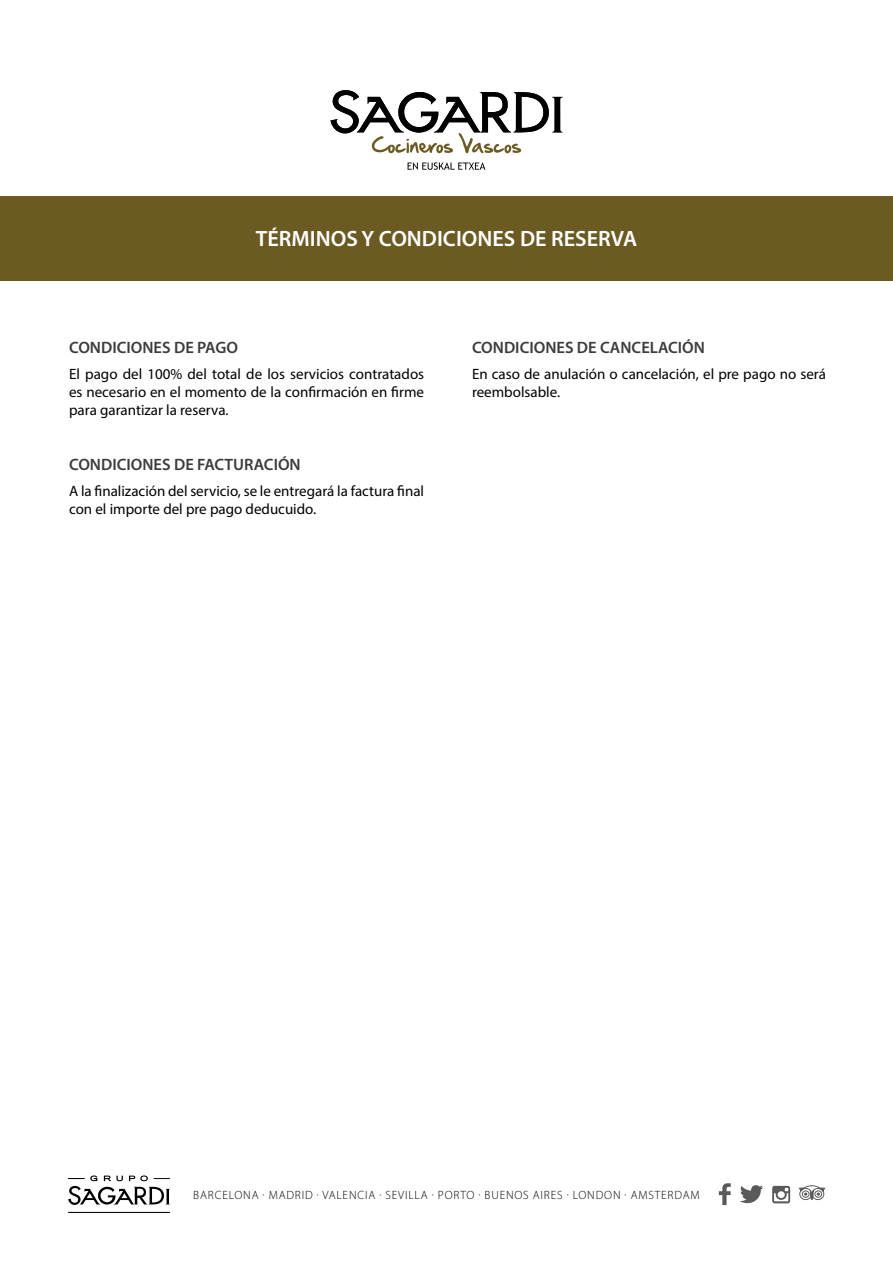
<style>
.page{position:relative;width:893px;height:1263px;background:#fff}
.page>*{position:absolute;margin:0;border:0;box-sizing:border-box;transform-origin:0 0}
.t1{font:600 22.2px "Myriad Pro";color:#fff}
.t2{font:600 16.5px "Myriad Pro";color:#3c3c3b}
.t3{font:15px/18px "Myriad Pro";color:#000}
.t4{font:300 12px "Myriad Pro";letter-spacing:.07em;color:#000}
</style>
<div class="page">
<div style="left:0;top:196px;width:893px;height:85px;background:#6c5a23"></div>
<svg style="left:740px;top:1185px;width:23px;height:18px"></svg>
<svg style="left:719px;top:1183px;width:12px;height:22px"></svg>
<svg style="left:772px;top:1186px;width:18px;height:17px"></svg>
<svg style="left:799px;top:1185px;width:27px;height:15px"></svg>
<svg style="left:68px;top:1212px;width:102px;height:1px"></svg>
<svg style="left:68px;top:1175px;width:102px;height:30px"></svg>
<svg style="left:408px;top:162px;width:77px;height:8px"></svg>
<svg style="left:330px;top:90px;width:232px;height:63px"></svg>
<h1 class="t1" style="left:256px;top:225px;width:383px">TÉRMINOS Y CONDICIONES DE RESERVA</h1>
<p class="t2" style="left:69px;top:336px;width:170px">CONDICIONES DE PAGO</p>
<p class="t3" style="left:69px;top:365px;width:357px;text-align:justify">El pago del 100% del total de los servicios contratados es necesario en el momento de la confirmación en firme para garantizar la reserva.</p>
<p class="t2" style="left:69px;top:454px;width:233px">CONDICIONES DE FACTURACIÓN</p>
<p class="t3" style="left:69px;top:482px;width:357px">A la finalización del servicio, se le entregará la factura final con el importe del pre pago deducuido.</p>
<p class="t2" style="left:472px;top:336px;width:234px">CONDICIONES DE CANCELACIÓN</p>
<p class="t3" style="left:472px;top:365px;width:355px">En caso de anulación o cancelación, el pre pago no será reembolsable.</p>
<p class="t4" style="left:193px;top:1187px;width:508px">BARCELONA · MADRID · VALENCIA · SEVILLA · PORTO · BUENOS AIRES · LONDON · AMSTERDAM</p>
</div>
